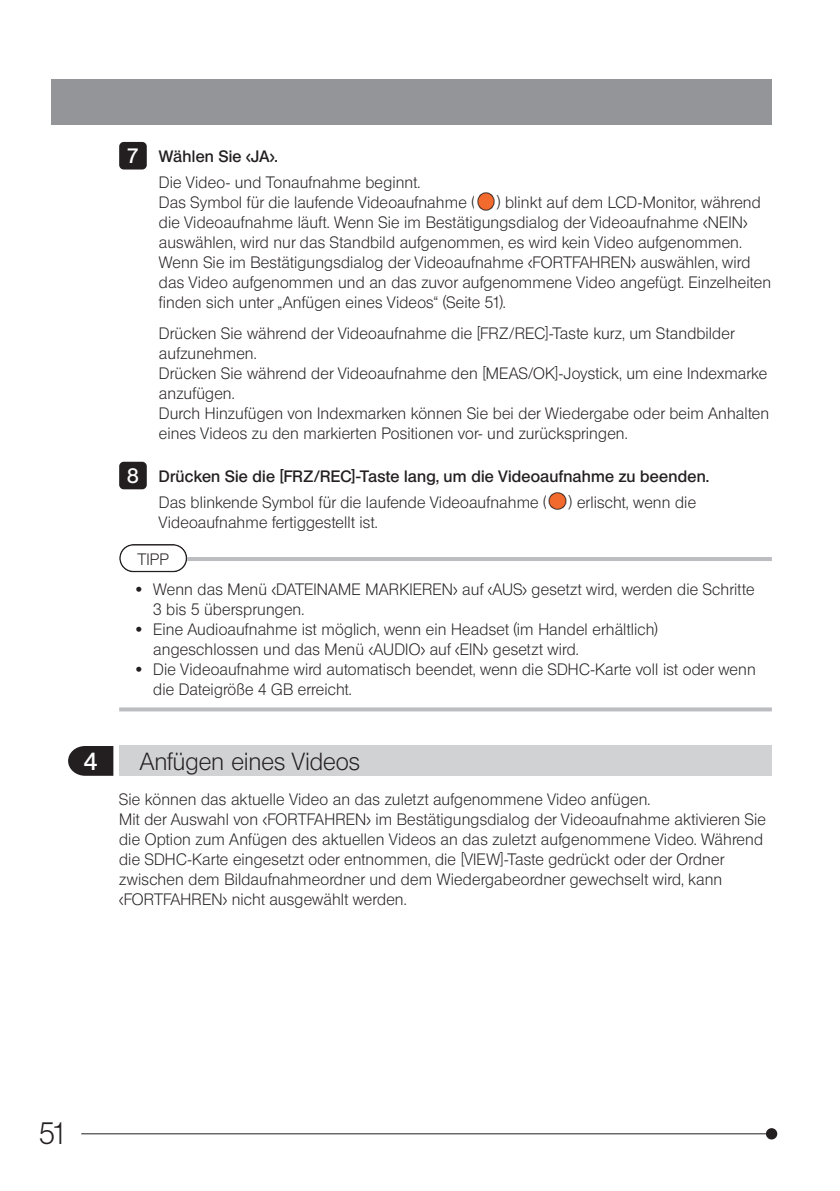
<style>
.page{position:relative;width:840px;height:1191px;background:#fff}
.page>*{position:absolute;margin:0;border:0;box-sizing:border-box;transform-origin:0 0}
.t1{font:30px "Olympus Leicht Normal";color:#231f20}
.t2{font:24px "Olympus Leicht Normal";letter-spacing:-.005em;color:#231f20}
.t3{font:24px "Olympus Leicht Halbfett";color:#fff}
.t4{font:20.2px "Olympus Leicht Halbfett";color:#fff}
.t5{font:16px/20px "Olympus Leicht Normal";letter-spacing:.01em;color:#231f20}
.t6{font:16px "Olympus Leicht Halbfett";letter-spacing:.015em;color:#231f20}
.s1{font-family:"Olympus Leicht Halbfett"}
</style>
<div class="page">
<div style="left:765px;top:1128px;width:11px;height:11px;background:#231f20;border-radius:50%"></div>
<hr style="left:81px;top:1133px;width:690px;height:1px;background:#231f20">
<div style="left:51px;top:79px;width:720px;height:46px;background:#939598"></div>
<hr style="left:187px;top:557px;width:584px;height:4px;background:#bcbdc0">
<svg style="left:119px;top:707px;width:652px;height:4px;background:#c3c4c7"></svg>
<img style="left:477px;top:192px;width:18px;height:18px">
<img style="left:548px;top:492px;width:19px;height:18px">
<div style="left:119px;top:142px;width:28px;height:27px;background:#231f20;border-radius:5px"></div>
<div style="left:119px;top:462px;width:28px;height:27px;background:#231f20;border-radius:5px"></div>
<div style="left:119px;top:544px;width:68px;height:28px;border:2px solid #231f20;border-radius:13px"></div>
<div style="left:119px;top:746px;width:652px;height:30px;background:#d1d2d4"></div>
<svg style="left:68px;top:746px;width:45px;height:30px"></svg>
<p class="t4" style="left:127px;top:144px;width:13px">7</p>
<p class="t4" style="left:127px;top:463px;width:13px">8</p>
<p class="t6" style="left:159px;top:147px;width:120px">Wählen Sie &lt;JA&gt;.</p>
<p class="t5" style="left:159px;top:172px;width:317px">Die Video- und Tonaufnahme beginnt.<br>Das Symbol für die laufende Videoaufnahme (</p>
<p class="t5" style="left:159px;top:192px;width:613px;text-indent:338px">) blinkt auf dem LCD-Monitor, während die Videoaufnahme läuft. Wenn Sie im Bestätigungsdialog der Videoaufnahme &lt;NEIN&gt; auswählen, wird nur das Standbild aufgenommen, es wird kein Video aufgenommen.<br>Wenn Sie im Bestätigungsdialog der Videoaufnahme &lt;FORTFAHREN&gt; auswählen, wird das Video aufgenommen und an das zuvor aufgenommene Video angefügt. Einzelheiten finden sich unter „Anfügen eines Videos“ (Seite 51).</p>
<p class="t5" style="left:159px;top:324px;width:611px">Drücken Sie während der Videoaufnahme die [FRZ/REC]-Taste kurz, um Standbilder aufzunehmen.<br>Drücken Sie während der Videoaufnahme den [MEAS/OK]-Joystick, um eine Indexmarke anzufügen.<br>Durch Hinzufügen von Indexmarken können Sie bei der Wiedergabe oder beim Anhalten eines Videos zu den markierten Positionen vor- und zurückspringen.</p>
<p class="t6" style="left:159px;top:467px;width:551px">Drücken Sie die [FRZ/REC]-Taste lang, um die Videoaufnahme zu beenden.</p>
<p class="t5" style="left:159px;top:492px;width:389px">Das blinkende Symbol für die laufende Videoaufnahme (</p>
<p class="t5" style="left:568px;top:492px;width:129px">) erlischt, wenn die</p>
<p class="t5" style="left:159px;top:512px;width:220px">Videoaufnahme fertiggestellt ist.</p>
<p class="t5" style="left:138px;top:549px;width:32px">TIPP</p>
<p class="t5" style="left:136px;top:579px;width:619px"><span class="s1">·</span> Wenn das Menü &lt;DATEINAME MARKIEREN&gt; auf &lt;AUS&gt; gesetzt wird, werden die Schritte</p>
<p class="t5" style="left:153px;top:599px;width:152px">3 bis 5 übersprungen.</p>
<p class="t5" style="left:136px;top:619px;width:523px"><span class="s1">·</span> Eine Audioaufnahme ist möglich, wenn ein Headset (im Handel erhältlich)</p>
<p class="t5" style="left:153px;top:639px;width:426px">angeschlossen und das Menü &lt;AUDIO&gt; auf &lt;EIN&gt; gesetzt wird.</p>
<p class="t5" style="left:136px;top:659px;width:620px"><span class="s1">·</span> Die Videoaufnahme wird automatisch beendet, wenn die SDHC-Karte voll ist oder wenn</p>
<p class="t5" style="left:153px;top:679px;width:200px">die Dateigröße 4 GB erreicht.</p>
<h2 class="t3" style="left:84px;top:747px;width:15px">4</h2>
<h2 class="t2" style="left:140px;top:747px;width:221px">Anfügen eines Videos</h2>
<p class="t5" style="left:119px;top:789px;width:647px">Sie können das aktuelle Video an das zuletzt aufgenommene Video anfügen.<br>Mit der Auswahl von &lt;FORTFAHREN&gt; im Bestätigungsdialog der Videoaufnahme aktivieren Sie die Option zum Anfügen des aktuellen Videos an das zuletzt aufgenommene Video. Während die SDHC-Karte eingesetzt oder entnommen, die [VIEW]-Taste gedrückt oder der Ordner zwischen dem Bildaufnahmeordner und dem Wiedergabeordner gewechselt wird, kann &lt;FORTFAHREN&gt; nicht ausgewählt werden.</p>
<h1 class="t1" style="left:39px;top:1115px;width:31px">51</h1>
</div>
